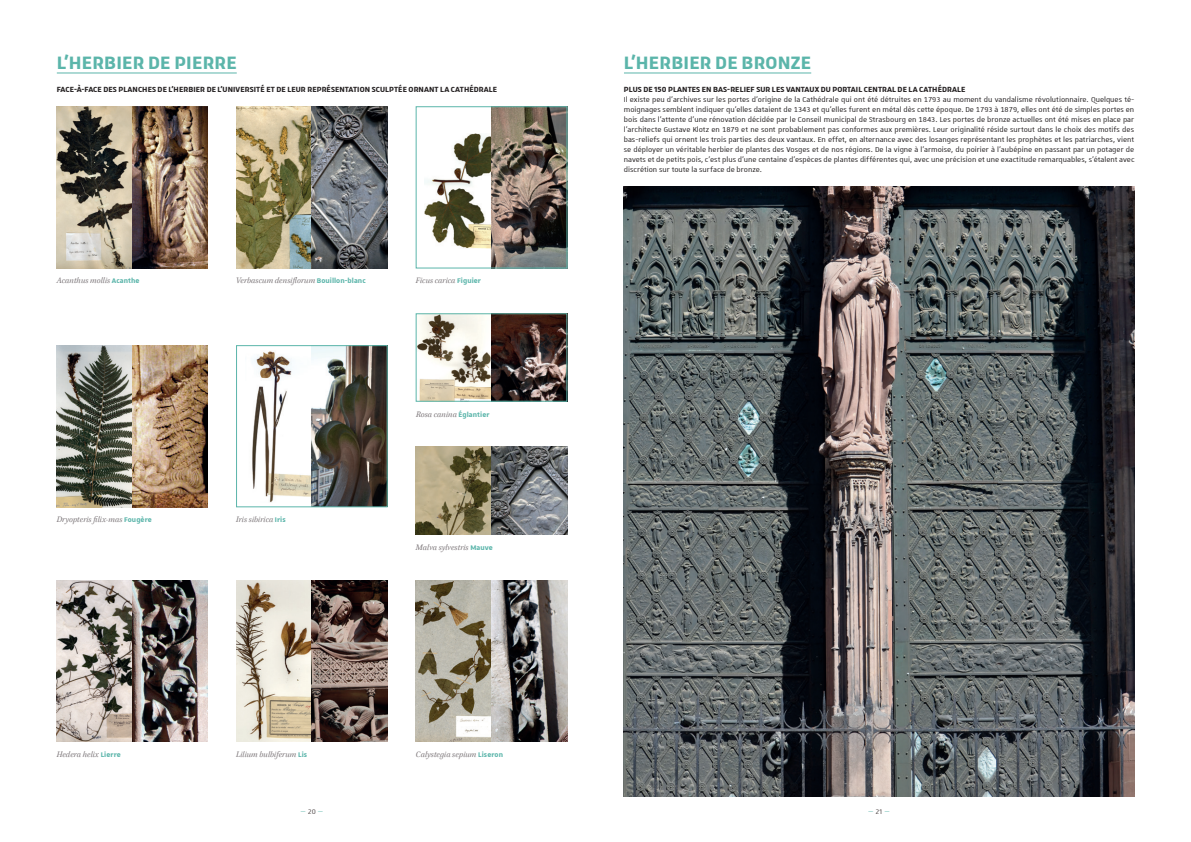
<style>
.page{position:relative;width:1191px;height:842px;background:#fff}
.page>*{position:absolute;margin:0;border:0;box-sizing:border-box;transform-origin:0 0}
.titre{font:700 24px "Unistra A";letter-spacing:.01em;color:#5bb5aa}
.ss-titre{font:700 10px "Unistra A";letter-spacing:.01em;color:#231f20}
.texte{font:9.5px/10px "Unistra A";color:#231f20;text-align:justify}
.latin_G{font:italic 9px "Brill";color:#7e787b}
.t1{font:9px "Unistra A";color:#5bb5aa}
.s1{font-family:"Unistra A";font-weight:700;font-style:normal;color:#5bb5aa}
.s2{color:#4d4646}
</style>
<div class="page">
<img style="left:624px;top:187px;width:510px;height:610px">
<hr style="left:624px;top:73px;width:187px;height:1px;background:#5bb5aa">
<img style="left:57px;top:107px;width:151px;height:161px">
<img style="left:57px;top:580px;width:151px;height:162px">
<img style="left:236px;top:107px;width:151px;height:161px">
<img style="left:236px;top:580px;width:151px;height:162px">
<img style="left:57px;top:345px;width:151px;height:162px">
<img style="left:252px;top:350px;width:60px;height:152px">
<img style="left:312px;top:347px;width:73px;height:158px">
<img style="left:416px;top:580px;width:151px;height:162px">
<img style="left:416px;top:447px;width:151px;height:88px">
<div style="left:236px;top:345px;width:151px;height:162px;border:1px solid #5bb5aa"></div>
<img style="left:424px;top:134px;width:67px;height:114px">
<img style="left:491px;top:109px;width:74px;height:157px">
<div style="left:416px;top:107px;width:151px;height:161px;border:1px solid #5bb5aa"></div>
<img style="left:416px;top:313px;width:151px;height:86px">
<hr style="left:57px;top:73px;width:180px;height:1px;background:#5bb5aa">
<p class="titre" style="left:57px;top:49px;width:181px">L’HERBIER DE PIERRE</p>
<p class="ss-titre" style="left:57px;top:84px;width:442px">FACE-À-FACE DES PLANCHES DE L’HERBIER DE L’UNIVERSITÉ ET DE LEUR REPRÉSENTATION SCULPTÉE ORNANT LA CATHÉDRALE</p>
<p class="latin_G" style="left:57px;top:275px;width:84px">Acanthus mollis <span class="s1">Acanthe</span></p>
<p class="latin_G" style="left:236px;top:275px;width:131px">Verbascum densiflorum <span class="s1">Bouillon-blanc</span></p>
<p class="latin_G" style="left:57px;top:513px;width:97px">Dryopteris filix-mas <span class="s1">Fougère</span></p>
<p class="latin_G" style="left:236px;top:513px;width:51px">Iris sibirica <span class="s1">Iris</span></p>
<p class="latin_G" style="left:416px;top:275px;width:66px">Ficus carica <span class="s1">Figuier</span></p>
<p class="latin_G" style="left:416px;top:408px;width:75px">Rosa canina <span class="s1">Églantier</span></p>
<p class="latin_G" style="left:416px;top:541px;width:78px">Malva sylvestris <span class="s1">Mauve</span></p>
<p class="latin_G" style="left:57px;top:748px;width:66px">Hedera helix <span class="s1">Lierre</span></p>
<p class="latin_G" style="left:236px;top:748px;width:72px">Lilium bulbiferum <span class="s1">Lis</span></p>
<p class="latin_G" style="left:416px;top:748px;width:89px">Calystegia sepium <span class="s1">Liseron</span></p>
<p class="titre" style="left:624px;top:49px;width:189px">L’HERBIER DE BRONZE</p>
<p class="ss-titre" style="left:624px;top:84px;width:343px">PLUS DE 150 PLANTES EN BAS-RELIEF SUR LES VANTAUX DU PORTAIL CENTRAL DE LA CATHÉDRALE</p>
<p class="texte" style="left:624px;top:95px;width:512px">Il existe peu d’archives sur les portes d’origine de la Cathédrale qui ont été détruites en 1793 au moment du vandalisme révolutionnaire. Quelques té&shy;moignages semblent indiquer qu’elles dataient de 1343 et qu’elles furent en métal dès cette époque. De 1793 à 1879, elles ont été de simples portes en bois dans l’attente d’une rénovation décidée par le Conseil municipal de Strasbourg en 1843. Les portes de bronze actuelles ont été mises en place par l’architecte Gustave Klotz en 1879 et ne sont probablement pas conformes aux premières. Leur originalité réside surtout dans le choix des motifs des bas-reliefs qui ornent les trois parties des deux vantaux. En effet, en alternance avec des losanges représentant les prophètes et les patriarches, vient se déployer un véritable herbier de plantes des Vosges et de nos régions. De la vigne à l’armoise, du poirier à l’aubépine en passant par un potager de navets et de petits pois, c’est plus d’une centaine d’espèces de plantes différentes qui, avec une précision et une exactitude remarquables, s’étalent avec discrétion sur toute la surface de bronze.</p>
<p class="t1" style="left:300px;top:807px;width:24px">— <span class="s2">20</span> —</p>
<p class="t1" style="left:868px;top:807px;width:23px">— <span class="s2">21</span> —</p>
</div>
